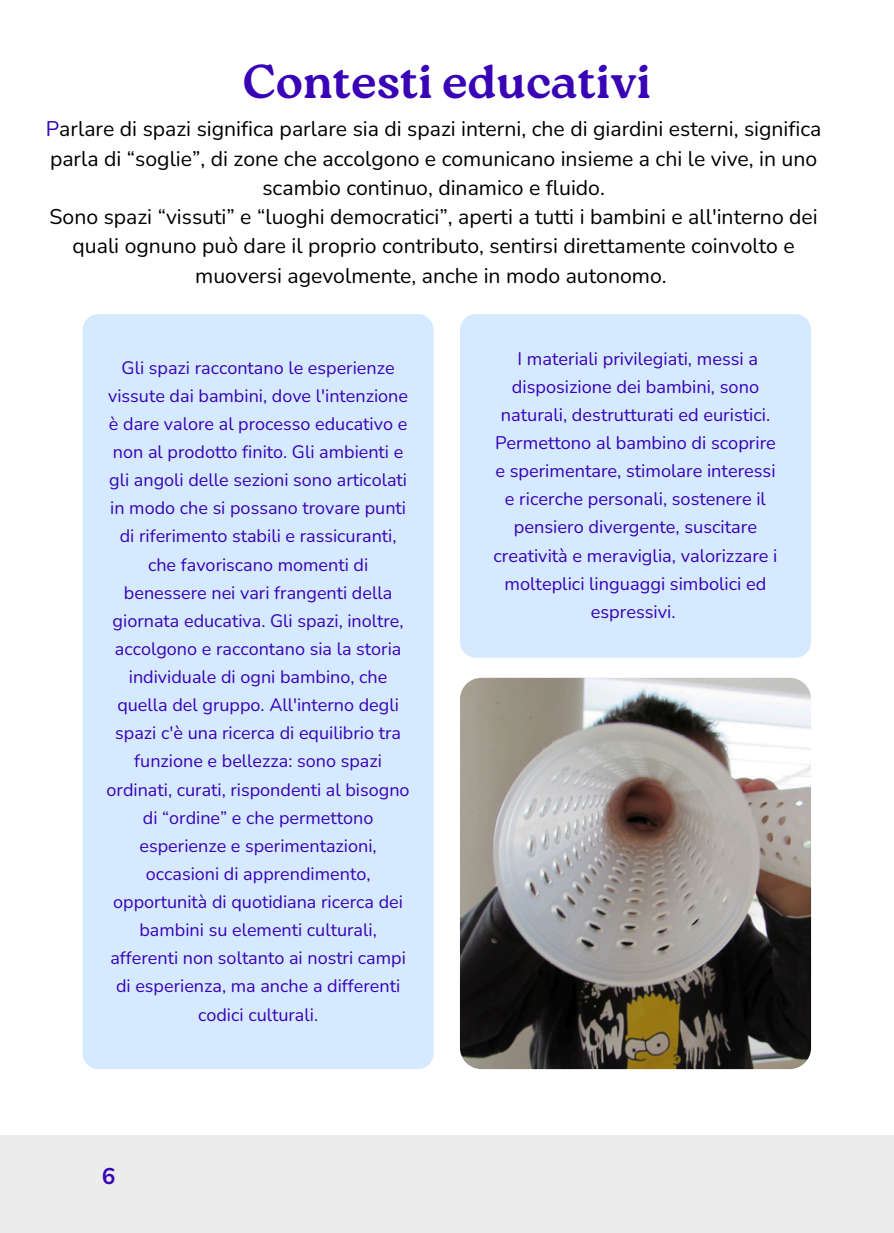
<style>
.page{position:relative;width:894px;height:1233px;background:#fff}
.page>*{position:absolute;margin:0;border:0;box-sizing:border-box;transform-origin:0 0}
.t1{font:700 47.4px "Roca Two";color:#3903b6}
.t2{font:700 22.65px "Nunito";color:#3903b6}
.t3{font:21.15px/29.2px "Nunito";color:#000001;text-align:center}
.t4{font:18.15px/28.2px "Nunito";color:#3903b6;text-align:center}
.t5{font:18px/28.2px "Nunito";color:#3903b6;text-align:center}
.s1{color:#3903b6}
</style>
<div class="page">
<div style="left:83px;top:314px;width:350px;height:755px;background:#d5e9ff;border-radius:16px"></div>
<div style="left:460px;top:314px;width:350px;height:344px;background:#d5e9ff;border-radius:16px"></div>
<div style="left:0;top:1136px;width:893px;height:97px;background:#edeced"></div>
<img style="left:460px;top:678px;width:350px;height:391px;border-radius:21px">
<p class="t1" style="left:242px;top:54px;width:410px">Contesti educativi</p>
<p class="t3" style="left:46px;top:115px;width:777px"><span class="s1">P</span>arlare di spazi significa parlare sia di spazi interni, che di giardini esterni, significa parla di “soglie”, di zone che accolgono e comunicano insieme a chi le vive, in uno scambio continuo, dinamico e fluido.<br>Sono spazi “vissuti” e “luoghi democratici”, aperti a tutti i bambini e all'interno dei quali ognuno può dare il proprio contributo, sentirsi direttamente coinvolto e muoversi agevolmente, anche in modo autonomo.</p>
<h1 class="t5" style="left:107px;top:354px;width:304px">Gli spazi raccontano le esperienze vissute dai bambini, dove l'intenzione è dare valore al processo educativo e non al prodotto finito. Gli ambienti e gli angoli delle sezioni sono articolati in modo che si possano trovare punti di riferimento stabili e rassicuranti, che favoriscano momenti di benessere nei vari frangenti della giornata educativa. Gli spazi, inoltre, accolgono e raccontano sia la storia individuale di ogni bambino, che quella del gruppo. All'interno degli spazi c'è una ricerca di equilibrio tra funzione e bellezza: sono spazi ordinati, curati, rispondenti al bisogno di “ordine” e che permettono esperienze e sperimentazioni, occasioni di apprendimento, opportunità di quotidiana ricerca dei bambini su elementi culturali, afferenti non soltanto ai nostri campi di esperienza, ma anche a differenti codici culturali.</h1>
<h2 class="t4" style="left:493px;top:345px;width:285px">I materiali privilegiati, messi a disposizione dei bambini, sono naturali, destrutturati ed euristici.<br>Permettono al bambino di scoprire e sperimentare, stimolare interessi e ricerche personali, sostenere il pensiero divergente, suscitare creatività e meraviglia, valorizzare i molteplici linguaggi simbolici ed espressivi.</h2>
<p class="t2" style="left:102px;top:1161px;width:15px">6</p>
</div>
